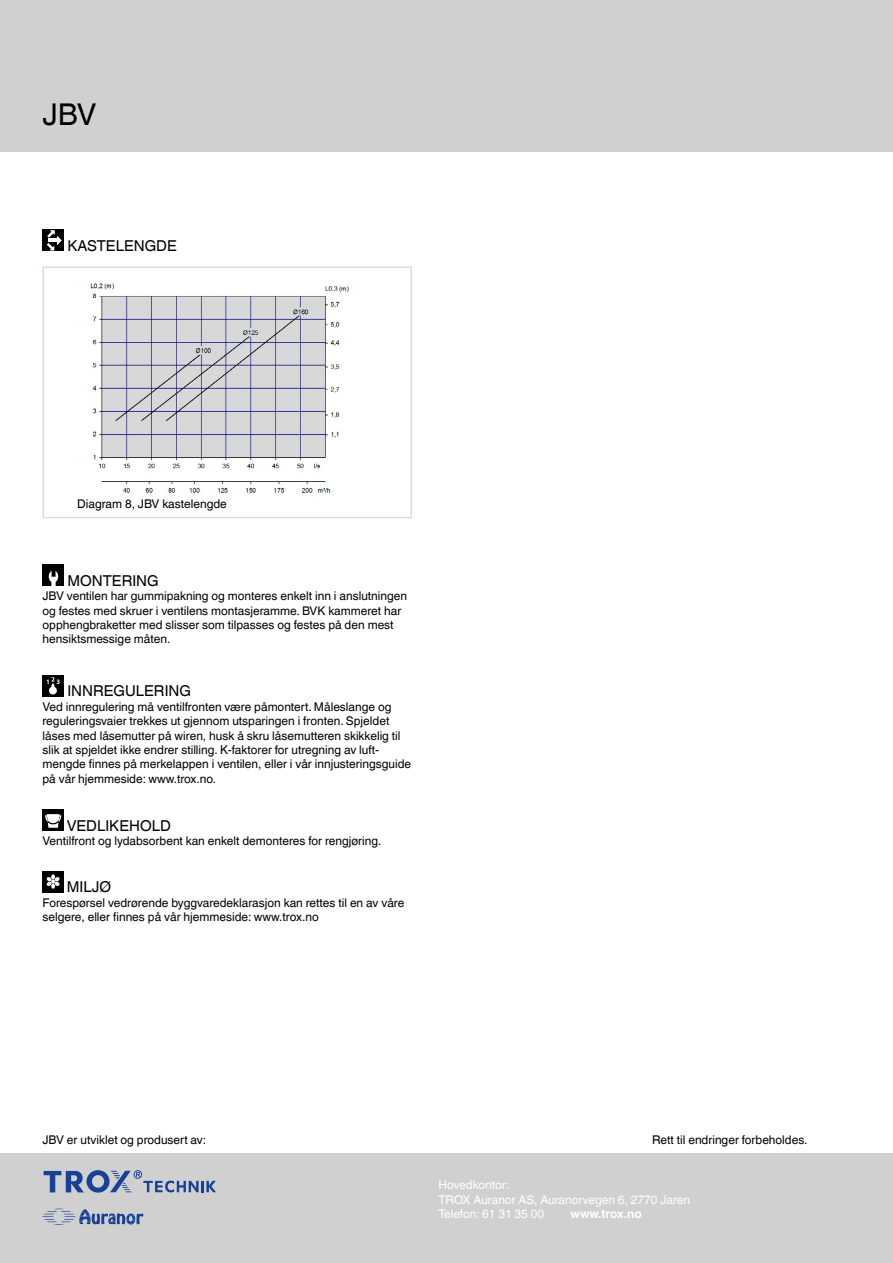
<style>
.page{position:relative;width:893px;height:1263px;background:#fff}
.page>*{position:absolute;margin:0;border:0;box-sizing:border-box;transform-origin:0 0}
.t1{font:30px "TROX Helvetica";color:#000}
.t2{font:15px "TROX Helvetica";color:#000}
.t3{font:12px/14.4px "TROX Helvetica";color:#000}
.t4{font:12px/14.4px "TROX Helvetica";color:#fff}
.t5{font:700 12px "TROX Helvetica";color:#fff}
</style>
<div class="page">
<div style="left:0;top:1154px;width:893px;height:109px;background:#d0d0d0"></div>
<div style="left:0;top:0;width:893px;height:152px;background:#d0d0d0"></div>
<svg style="left:43px;top:1208px;width:100px;height:17px"></svg>
<svg style="left:44px;top:1170px;width:172px;height:22px"></svg>
<div style="left:43px;top:810px;width:21px;height:21px;background:#000"></div>
<svg style="left:45px;top:814px;width:16px;height:14px"></svg>
<div style="left:43px;top:871px;width:21px;height:21px;background:#000"></div>
<svg style="left:47px;top:874px;width:13px;height:15px"></svg>
<div style="left:43px;top:564px;width:21px;height:22px;background:#000"></div>
<svg style="left:49px;top:571px;width:9px;height:15px"></svg>
<div style="left:43px;top:675px;width:21px;height:21px;background:#000"></div>
<div style="left:49px;top:687px;width:8px;height:7px;background:#fff;border-radius:50%"></div>
<svg style="left:47px;top:677px;width:13px;height:12px"></svg>
<div style="left:43px;top:230px;width:21px;height:21px;background:#000"></div>
<svg style="left:47px;top:230px;width:15px;height:20px"></svg>
<img style="left:77px;top:283px;width:286px;height:236px">
<svg style="left:77px;top:499px;width:271px;height:9px"></svg>
<div style="left:43px;top:266px;width:369px;height:252px;border:1px solid #d5dbf0"></div>
<h1 class="t1" style="left:43px;top:97px;width:55px">JBV</h1>
<p class="t2" style="left:67px;top:237px;width:111px">KASTELENGDE</p>
<p class="t3" style="left:77px;top:496px;width:151px">Diagram 8, JBV kastelengde</p>
<p class="t2" style="left:67px;top:572px;width:93px">MONTERING</p>
<p class="t3" style="left:43px;top:589px;width:366px">JBV ventilen har gummipakning og monteres enkelt inn i anslutningen og festes med skruer i ventilens montasjeramme. BVK kammeret har opphengbraketter med slisser som tilpasses og festes på den mest hensiktsmessige måten.</p>
<p class="t2" style="left:67px;top:682px;width:125px">INNREGULERING</p>
<p class="t3" style="left:43px;top:699px;width:370px">Ved innregulering må ventilfronten være påmontert. Måleslange og reguleringsvaier trekkes ut gjennom utsparingen i fronten. Spjeldet låses med låsemutter på wiren, husk å skru låsemutteren skikkelig til slik at spjeldet ikke endrer stilling. K-faktorer for utregning av luft&shy;mengde finnes på merkelappen i ventilen, eller i vår innjusteringsguide på vår hjemmeside: www.trox.no.</p>
<p class="t2" style="left:67px;top:817px;width:106px">VEDLIKEHOLD</p>
<p class="t3" style="left:43px;top:834px;width:340px">Ventilfront og lydabsorbent kan enkelt demonteres for rengjøring.</p>
<p class="t2" style="left:67px;top:878px;width:46px">MILJØ</p>
<p class="t3" style="left:43px;top:895px;width:363px">Forespørsel vedrørende byggvaredeklarasjon kan rettes til en av våre selgere, eller finnes på vår hjemmeside: www.trox.no</p>
<p class="t3" style="left:43px;top:1133px;width:165px">JBV er utviklet og produsert av:</p>
<p class="t3" style="left:652px;top:1133px;width:157px">Rett til endringer forbeholdes.</p>
<p class="t4" style="left:438px;top:1178px;width:253px">Hovedkontor:<br>TROX Auranor AS, Auranorvegen 6, 2770 Jaren<br>Telefon: 61 31 35 00</p>
<p class="t5" style="left:571px;top:1207px;width:73px">www.trox.no</p>
</div>
